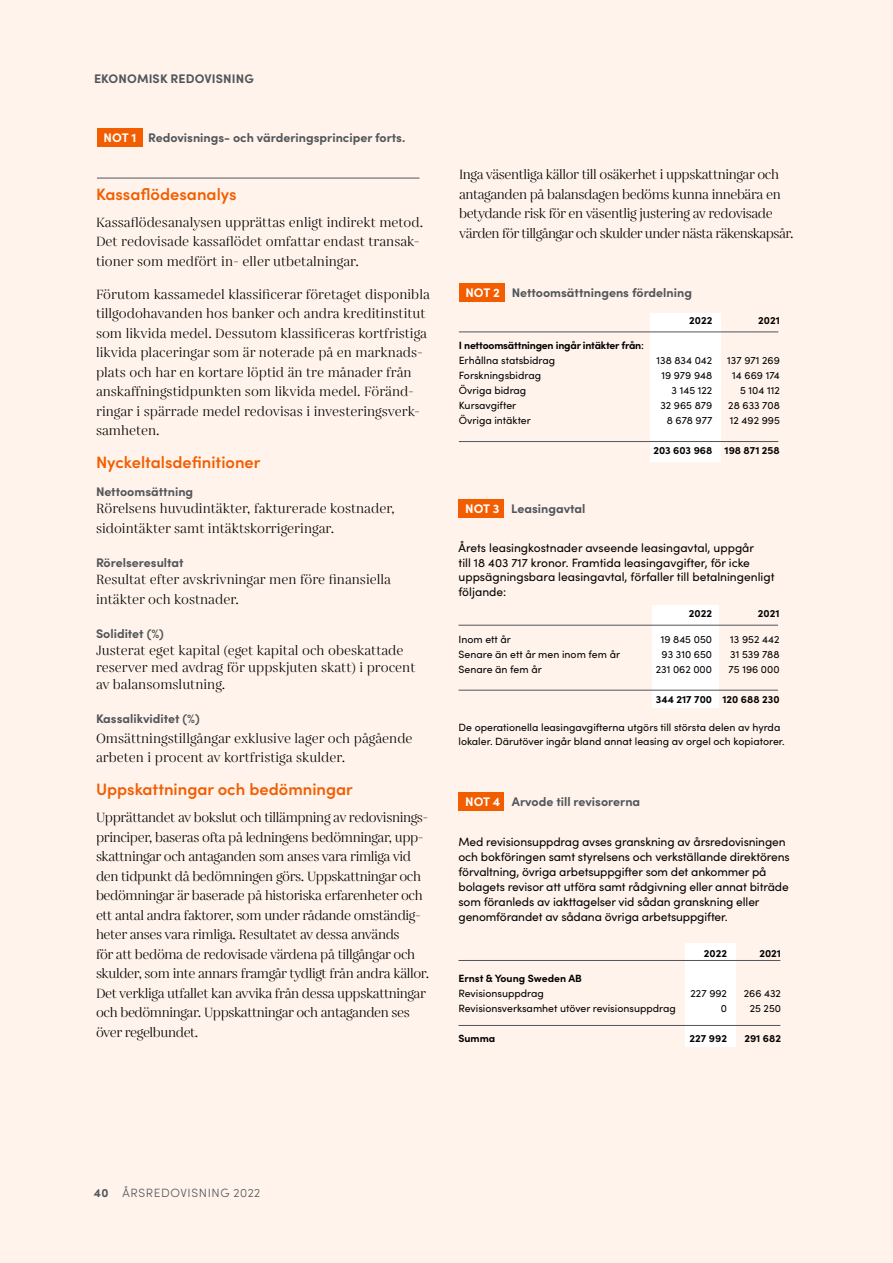
<style>
.page{position:relative;width:893px;height:1263px;background:#fff3eb}
.page>*{position:absolute;margin:0;border:0;box-sizing:border-box;transform-origin:0 0}
.t1{font:600 16.5px "Sofia Pro";color:#f25d00}
.t2{font:13.5px/19.5px "Gabriela";letter-spacing:-.01em;color:#000}
.t3{font:13.5px/19.5px "Gabriela";letter-spacing:-.03em;color:#000}
.t4{font:700 12.45px "Sofia Pro";color:#51555a}
.t5{font:12px/15px "Sofia Pro";letter-spacing:-.01em;color:#000}
.t6{font:300 12px "Sofia Pro";letter-spacing:.05em;color:#51555a}
.t7{font:10.5px/13.5px "Sofia Pro";color:#000}
.t8{font:700 10.5px "Sofia Pro";color:#000}
.t9{font:700 10.5px/15px "Sofia Pro";letter-spacing:-.02em;color:#000}
.s1{color:#fff}
.s2{font-weight:500}
.s3{font-weight:400}
.s4{font-weight:700}
</style>
<div class="page">
<div style="left:685px;top:943px;width:51px;height:103px;background:#fff"></div>
<div style="left:459px;top:283px;width:46px;height:19px;background:#f25d00"></div>
<div style="left:458px;top:792px;width:46px;height:19px;background:#f25d00"></div>
<div style="left:650px;top:313px;width:70px;height:149px;background:#fff"></div>
<div style="left:653px;top:605px;width:66px;height:102px;background:#fff"></div>
<div style="left:458px;top:499px;width:46px;height:19px;background:#f25d00"></div>
<hr style="left:458px;top:625px;width:320px;height:1px;background:#51555a">
<div style="left:97px;top:128px;width:46px;height:19px;background:#f25d00"></div>
<hr style="left:97px;top:178px;width:322px;height:1px;background:#51555a">
<hr style="left:459px;top:331px;width:319px;height:1px;background:#51555a">
<hr style="left:459px;top:441px;width:319px;height:1px;background:#51555a">
<hr style="left:458px;top:690px;width:320px;height:1px;background:#51555a">
<hr style="left:458px;top:1025px;width:322px;height:1px;background:#51555a">
<hr style="left:458px;top:960px;width:322px;height:1px;background:#51555a">
<p class="t4" style="left:94px;top:69px;width:161px">EKONOMISK REDOVISNING</p>
<p class="t4" style="left:104px;top:128px;width:303px"><span class="s1">NOT 1</span> Redovisnings- och värderingsprinciper forts.</p>
<p class="t1" style="left:96px;top:181px;width:142px">Kassaflödesanalys</p>
<p class="t2" style="left:96px;top:213px;width:329px">Kassaflödesanalysen upprättas enligt indirekt metod.<br>Det redovisade kassaflödet omfattar endast transak&shy;tioner som medfört in- eller utbetalningar.</p>
<p class="t2" style="left:96px;top:285px;width:335px">Förutom kassamedel klassificerar företaget disponibla tillgodohavanden hos banker och andra kreditinstitut som likvida medel. Dessutom klassificeras kortfristiga likvida placeringar som är noterade på en marknads&shy;plats och har en kortare löptid än tre månader från anskaffningstidpunkten som likvida medel. Föränd&shy;ringar i spärrade medel redovisas i investeringsverk&shy;samheten.</p>
<p class="t1" style="left:96px;top:450px;width:166px">Nyckeltalsdefinitioner</p>
<p class="t4" style="left:96px;top:482px;width:99px">Nettoomsättning</p>
<p class="t2" style="left:96px;top:500px;width:300px">Rörelsens huvudintäkter, fakturerade kostnader, sidointäkter samt intäktskorrigeringar.</p>
<p class="t4" style="left:96px;top:553px;width:89px">Rörelseresultat</p>
<p class="t2" style="left:96px;top:571px;width:297px">Resultat efter avskrivningar men före finansiella intäkter och kostnader.</p>
<p class="t4" style="left:96px;top:624px;width:69px">Soliditet (%)</p>
<p class="t2" style="left:96px;top:642px;width:321px;line-height:17.2px">Justerat eget kapital (eget kapital och obeskattade reserver med avdrag för uppskjuten skatt) i procent av balansomslutning.</p>
<p class="t4" style="left:96px;top:709px;width:105px">Kassalikviditet (%)</p>
<p class="t2" style="left:96px;top:729px;width:318px">Omsättningstillgångar exklusive lager och pågående arbeten i procent av kortfristiga skulder.</p>
<p class="t1" style="left:96px;top:777px;width:258px">Uppskattningar och bedömningar</p>
<p class="t3" style="left:96px;top:809px;width:335px">Upprättandet av bokslut och tillämpning av redovisnings&shy;principer, baseras ofta på ledningens bedömningar, upp&shy;skattningar och antaganden som anses vara rimliga vid den tidpunkt då bedömningen görs. Uppskattningar och bedömningar är baserade på historiska erfarenheter och ett antal andra faktorer, som under rådande omständig&shy;heter anses vara rimliga. Resultatet av dessa används<br>för att bedöma de redovisade värdena på tillgångar och skulder, som inte annars framgår tydligt från andra källor.<br>Det verkliga utfallet kan avvika från dessa uppskattningar och bedömningar. Uppskattningar och antaganden ses över regelbundet.</p>
<p class="t3" style="left:459px;top:166px;width:336px">Inga väsentliga källor till osäkerhet i uppskattningar och antaganden på balansdagen bedöms kunna innebära en betydande risk för en väsentlig justering av redovisade värden för tillgångar och skulder under nästa räkenskapsår.</p>
<p class="t4" style="left:465px;top:283px;width:228px"><span class="s1">NOT 2</span> Nettoomsättningens fördelning</p>
<p class="t8" style="left:689px;top:312px;width:25px">2022</p>
<p class="t8" style="left:758px;top:312px;width:23px">2021</p>
<p class="t9" style="left:459px;top:337px;width:187px">I nettoomsättningen ingår intäkter från<span class="s2">:<br></span><span class="s3">Erhållna statsbidrag</span></p>
<p class="t7" style="left:656px;top:353px;width:57px">138 834 042</p>
<p class="t7" style="left:727px;top:353px;width:54px">137 971 269</p>
<p class="t7" style="left:459px;top:368px;width:84px">Forskningsbidrag</p>
<p class="t7" style="left:661px;top:368px;width:52px">19 979 948</p>
<p class="t7" style="left:732px;top:368px;width:49px">14 669 174</p>
<p class="t7" style="left:459px;top:383px;width:69px">Övriga bidrag</p>
<p class="t7" style="left:671px;top:383px;width:42px">3 145 122</p>
<p class="t7" style="left:740px;top:383px;width:41px">5 104 112</p>
<p class="t7" style="left:459px;top:398px;width:59px">Kursavgifter</p>
<p class="t7" style="left:660px;top:398px;width:53px">32 965 879</p>
<p class="t7" style="left:728px;top:398px;width:53px">28 633 708</p>
<p class="t7" style="left:459px;top:413px;width:74px">Övriga intäkter</p>
<p class="t7" style="left:667px;top:413px;width:47px">8 678 977</p>
<p class="t7" style="left:730px;top:413px;width:52px">12 492 995</p>
<p class="t8" style="left:653px;top:443px;width:128px">203 603 968 198 871 258</p>
<p class="t4" style="left:465px;top:499px;width:122px"><span class="s1">NOT 3</span> Leasingavtal</p>
<p class="t5" style="left:458px;top:540px;width:318px;line-height:14.5px">Årets leasingkostnader avseende leasingavtal, uppgår<br>till 18 403 717 kronor. Framtida leasingavgifter, för icke uppsägningsbara leasingavtal, förfaller till betalningenligt följande:</p>
<p class="t8" style="left:689px;top:605px;width:25px">2022</p>
<p class="t8" style="left:758px;top:605px;width:23px">2021</p>
<p class="t7" style="left:458px;top:631px;width:54px">Inom ett år</p>
<p class="t7" style="left:661px;top:631px;width:53px">19 845 050</p>
<p class="t7" style="left:730px;top:631px;width:51px">13 952 442</p>
<p class="t7" style="left:458px;top:646px;width:163px">Senare än ett år men inom fem år</p>
<p class="t7" style="left:662px;top:646px;width:52px">93 310 650</p>
<p class="t7" style="left:730px;top:646px;width:51px">31 539 788</p>
<p class="t7" style="left:458px;top:661px;width:85px">Senare än fem år</p>
<p class="t7" style="left:656px;top:661px;width:58px">231 062 000</p>
<p class="t7" style="left:729px;top:661px;width:52px">75 196 000</p>
<p class="t8" style="left:656px;top:691px;width:125px">344 217 700 120 688 230</p>
<p class="t7" style="left:458px;top:720px;width:328px">De operationella leasingavgifterna utgörs till största delen av hyrda lokaler. Därutöver ingår bland annat leasing av orgel och kopiatorer.</p>
<p class="t4" style="left:465px;top:792px;width:177px"><span class="s1">NOT 4</span> Arvode till revisorerna</p>
<p class="t5" style="left:458px;top:833px;width:333px">Med revisionsuppdrag avses granskning av årsredovisningen och bokföringen samt styrelsens och verkställande direktörens förvaltning, övriga arbetsuppgifter som det ankommer på bolagets revisor att utföra samt rådgivning eller annat biträde som föranleds av iakttagelser vid sådan granskning eller genomförandet av sådana övriga arbetsuppgifter.</p>
<p class="t8" style="left:704px;top:945px;width:25px">2022</p>
<p class="t8" style="left:759px;top:945px;width:23px">2021</p>
<p class="t8" style="left:458px;top:970px;width:125px">Ernst &amp; Young Sweden AB</p>
<p class="t7" style="left:458px;top:986px;width:87px">Revisionsuppdrag</p>
<p class="t7" style="left:690px;top:986px;width:38px">227 992</p>
<p class="t7" style="left:744px;top:986px;width:39px">266 432</p>
<p class="t7" style="left:458px;top:1001px;width:219px">Revisionsverksamhet utöver revisionsuppdrag</p>
<p class="t7" style="left:721px;top:1001px;width:8px">0</p>
<p class="t7" style="left:750px;top:1001px;width:33px">25 250</p>
<p class="t8" style="left:458px;top:1030px;width:38px">Summa</p>
<p class="t8" style="left:690px;top:1030px;width:39px">227 992</p>
<p class="t8" style="left:744px;top:1030px;width:38px">291 682</p>
<p class="t6" style="left:94px;top:1184px;width:168px"><span class="s4">40</span> ÅRSREDOVISNING 2022</p>
</div>
